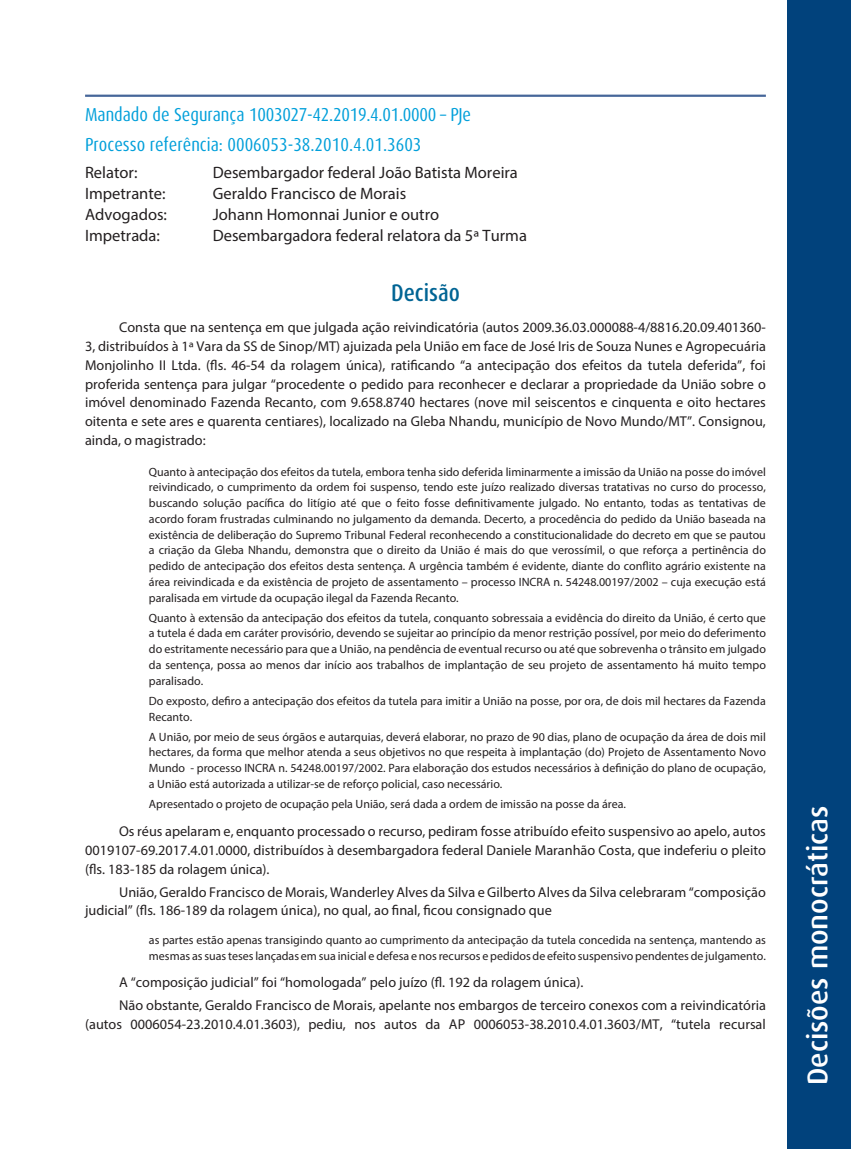
<style>
.page{position:relative;width:851px;height:1149px;background:#fff}
.page>*{position:absolute;margin:0;border:0;box-sizing:border-box;transform-origin:0 0}
.t1{font:500 28.5px "Dax Pro";color:#fff}
._07_-_SUBTÍTULO{font:500 condensed 24px "Dax Pro";color:#006494}
._01_-_NUMERAÇÃO_APEL{font:condensed 18.75px "Dax Pro";letter-spacing:-.015em;color:#009fda}
._02_-_NUMERAÇÃO_APEL{font:condensed 18.75px "Dax Pro";color:#009fda}
._03_-_ACÓRDÃO_Texto{font:16.5px "Myriad Pro";color:#231f20}
._04_-_ACÓRDÃO_Fio_ab{font:16.5px "Myriad Pro";color:#231f20}
._06_-_TEXTO_Ementa{font:14.25px/18.8px "Myriad Pro";color:#231f20;text-align:justify}
._10_-_TEXTO_RECUADO{font:12px/15.8px "Myriad Pro";color:#231f20;text-align:justify}
._09_-_TEXTO_RECUADO{font:12px/15.8px "Myriad Pro";color:#231f20;text-align:justify}
._12_-_TEXTO_RECUADO{font:12px/15.8px "Myriad Pro";color:#231f20}
._11_-_TEXTO_RECUADO{font:12px "Myriad Pro";color:#231f20}
</style>
<div class="page">
<div style="left:787px;top:0;width:63px;height:1148px;background:#01427c"></div>
<hr style="left:85px;top:95px;width:680px;height:2px;background:#466699">
<p class="_01_-_NUMERAÇÃO_APEL" style="left:85px;top:102px;width:387px">Mandado de Segurança 1003027-42.2019.4.01.0000 – PJe</p>
<p class="_02_-_NUMERAÇÃO_APEL" style="left:85px;top:132px;width:338px">Processo referência: 0006053-38.2010.4.01.3603</p>
<p class="_03_-_ACÓRDÃO_Texto" style="left:85px;top:162px;width:54px">Relator:</p>
<p class="_03_-_ACÓRDÃO_Texto" style="left:213px;top:162px;width:306px">Desembargador federal João Batista Moreira</p>
<p class="_03_-_ACÓRDÃO_Texto" style="left:85px;top:183px;width:82px">Impetrante:</p>
<p class="_03_-_ACÓRDÃO_Texto" style="left:213px;top:183px;width:195px">Geraldo Francisco de Morais</p>
<p class="_03_-_ACÓRDÃO_Texto" style="left:85px;top:204px;width:83px">Advogados:</p>
<p class="_03_-_ACÓRDÃO_Texto" style="left:213px;top:204px;width:228px">Johann Homonnai Junior e outro</p>
<p class="_04_-_ACÓRDÃO_Fio_ab" style="left:85px;top:225px;width:76px">Impetrada:</p>
<p class="_04_-_ACÓRDÃO_Fio_ab" style="left:213px;top:225px;width:316px">Desembargadora federal relatora da 5ª Turma</p>
<p class="_07_-_SUBTÍTULO" style="left:391px;top:277px;width:70px">Decisão</p>
<p class="_06_-_TEXTO_Ementa" style="left:85px;top:318px;width:682px;text-indent:34px">Consta que na sentença em que julgada ação reivindicatória (autos 2009.36.03.000088-4/8816.20.09.401360- 3, distribuídos à 1ª Vara da SS de Sinop/MT) ajuizada pela União em face de José Iris de Souza Nunes e Agropecuária Monjolinho II Ltda. (fls. 46-54 da rolagem única), ratificando “a antecipação dos efeitos da tutela deferida”, foi proferida sentença para julgar “procedente o pedido para reconhecer e declarar a propriedade da União sobre o imóvel denominado Fazenda Recanto, com 9.658.8740 hectares (nove mil seiscentos e cinquenta e oito hectares oitenta e sete ares e quarenta centiares), localizado na Gleba Nhandu, município de Novo Mundo/MT”. Consignou, ainda, o magistrado:</p>
<p class="_09_-_TEXTO_RECUADO" style="left:149px;top:463px;width:618px">Quanto à antecipação dos efeitos da tutela, embora tenha sido deferida liminarmente a imissão da União na posse do imóvel reivindicado, o cumprimento da ordem foi suspenso, tendo este juízo realizado diversas tratativas no curso do processo, buscando solução pacífica do litígio até que o feito fosse definitivamente julgado. No entanto, todas as tentativas de acordo foram frustradas culminando no julgamento da demanda. Decerto, a procedência do pedido da União baseada na existência de deliberação do Supremo Tribunal Federal reconhecendo a constitucionalidade do decreto em que se pautou a criação da Gleba Nhandu, demonstra que o direito da União é mais do que verossímil, o que reforça a pertinência do pedido de antecipação dos efeitos desta sentença. A urgência também é evidente, diante do conflito agrário existente na área reivindicada e da existência de projeto de assentamento – processo INCRA n. 54248.00197/2002 – cuja execução está paralisada em virtude da ocupação ilegal da Fazenda Recanto.</p>
<p class="_10_-_TEXTO_RECUADO" style="left:149px;top:609px;width:618px">Quanto à extensão da antecipação dos efeitos da tutela, conquanto sobressaia a evidência do direito da União, é certo que a tutela é dada em caráter provisório, devendo se sujeitar ao princípio da menor restrição possível, por meio do deferimento do estritamente necessário para que a União, na pendência de eventual recurso ou até que sobrevenha o trânsito em julgado da sentença, possa ao menos dar início aos trabalhos de implantação de seu projeto de assentamento há muito tempo paralisado.</p>
<p class="_10_-_TEXTO_RECUADO" style="left:149px;top:692px;width:618px">Do exposto, defiro a antecipação dos efeitos da tutela para imitir a União na posse, por ora, de dois mil hectares da Fazenda<br>Recanto.</p>
<p class="_10_-_TEXTO_RECUADO" style="left:149px;top:728px;width:618px">A União, por meio de seus órgãos e autarquias, deverá elaborar, no prazo de 90 dias, plano de ocupação da área de dois mil hectares, da forma que melhor atenda a seus objetivos no que respeita à implantação (do) Projeto de Assentamento Novo Mundo - processo INCRA n. 54248.00197/2002. Para elaboração dos estudos necessários à definição do plano de ocupação, a União está autorizada a utilizar-se de reforço policial, caso necessário.</p>
<p class="_11_-_TEXTO_RECUADO" style="left:149px;top:796px;width:478px">Apresentado o projeto de ocupação pela União, será dada a ordem de imissão na posse da área.</p>
<p class="_06_-_TEXTO_Ementa" style="left:85px;top:821px;width:682px;text-indent:34px">Os réus apelaram e, enquanto processado o recurso, pediram fosse atribuído efeito suspensivo ao apelo, autos 0019107-69.2017.4.01.0000, distribuídos à desembargadora federal Daniele Maranhão Costa, que indeferiu o pleito (fls. 183-185 da rolagem única).</p>
<p class="_06_-_TEXTO_Ementa" style="left:85px;top:881px;width:682px;text-indent:34px">União, Geraldo Francisco de Morais, Wanderley Alves da Silva e Gilberto Alves da Silva celebraram “composição judicial” (fls. 186-189 da rolagem única), no qual, ao final, ficou consignado que</p>
<p class="_12_-_TEXTO_RECUADO" style="left:149px;top:931px;width:618px">as partes estão apenas transigindo quanto ao cumprimento da antecipação da tutela concedida na sentença, mantendo as mesmas as suas teses lançadas em sua inicial e defesa e nos recursos e pedidos de efeito suspensivo pendentes de julgamento.</p>
<p class="_06_-_TEXTO_Ementa" style="left:119px;top:972px;width:465px">A “composição judicial” foi “homologada” pelo juízo (fl. 192 da rolagem única).</p>
<p class="_06_-_TEXTO_Ementa" style="left:85px;top:995px;width:682px;text-align:right">Não obstante, Geraldo Francisco de Morais, apelante nos embargos de terceiro conexos com a reivindicatória (autos 0006054-23.2010.4.01.3603), pediu, nos autos da AP 0006053-38.2010.4.01.3603/MT, “tutela recursal</p>
<h1 class="t1" style="left:799px;top:1084px;width:281px;rotate:-90deg">Decisões monocráticas</h1>
</div>
